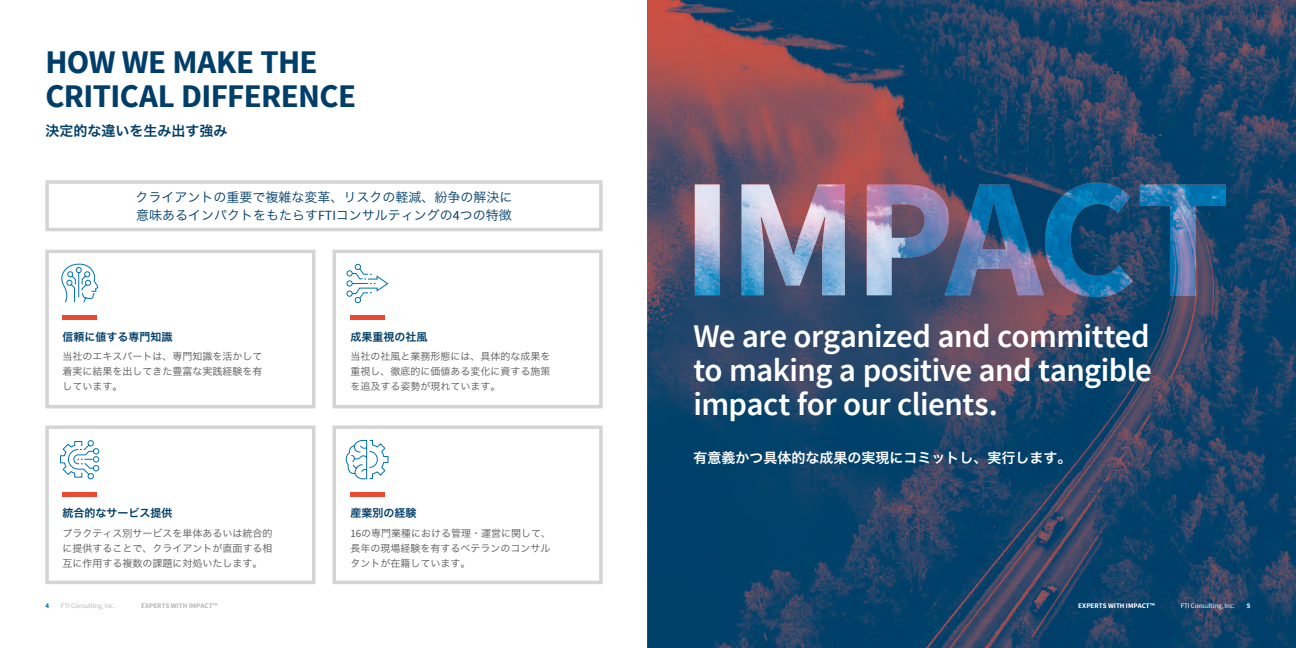
<style>
.page{position:relative;width:1296px;height:648px;background:#fff}
.page>*{position:absolute;margin:0;border:0;box-sizing:border-box;transform-origin:0 0}
.t1{font:600 33px/34px "Source Sans Pro";letter-spacing:-.015em;color:#fff;text-align:justify}
.t2{font:700 33px/34px "Source Sans Pro";letter-spacing:-.02em;color:#003e69}
.t3{font:14px "Hira Kaku Pro W6";color:#fff}
.t4{font:14px "Hira Kaku Pro W6";color:#003e69}
.t5{font:13px/18px "Hira Kaku Pro W3";color:#003e69}
.t6{font:11px "Hira Kaku Pro N W6";color:#003e69}
.t7{font:10px/15px "Hira Kaku Pro N W3";color:#575756;text-align:justify}
.t8{font:700 7px "Source Sans Pro";letter-spacing:.01em;color:#fff}
.t9{font:7px "Source Sans Pro";letter-spacing:-.01em;color:#b7b8b9}
.t10{font:7px "Source Sans Pro";letter-spacing:-.01em;color:#fff}
.t11{font:700 7px "Source Sans Pro";letter-spacing:.01em;color:#b7b8b9}
.t12{font:700 7px "Source Sans Pro";color:#0071b3}
.s1{font-family:"Source Sans Pro";font-size:14px}
.s2{font-family:"Source Sans Pro";font-size:11px}
</style>
<div class="page">
<img style="left:647px;top:0;width:649px;height:648px">
<div style="left:45px;top:250px;width:270px;height:158px;border:4px solid #d3d4d5"></div>
<div style="left:45px;top:425px;width:270px;height:159px;border:4px solid #d3d4d5"></div>
<div style="left:333px;top:250px;width:270px;height:158px;border:4px solid #d3d4d5"></div>
<div style="left:333px;top:425px;width:270px;height:159px;border:4px solid #d3d4d5"></div>
<svg style="left:60px;top:440px;width:39px;height:40px"></svg>
<svg style="left:346px;top:440px;width:43px;height:40px"></svg>
<svg style="left:61px;top:263px;width:38px;height:57px"></svg>
<svg style="left:347px;top:264px;width:42px;height:39px"></svg>
<div style="left:45px;top:180px;width:558px;height:51px;border:4px solid #d3d4d5"></div>
<div style="left:63px;top:315px;width:34px;height:5px;background:#e94a34"></div>
<div style="left:350px;top:315px;width:35px;height:5px;background:#e94a34"></div>
<hr style="left:63px;top:492px;width:34px;height:4px;background:#e94a34">
<hr style="left:350px;top:492px;width:35px;height:4px;background:#e94a34">
<img style="left:695px;top:184px;width:212px;height:111px">
<img style="left:907px;top:182px;width:213px;height:87px">
<img style="left:1119px;top:184px;width:107px;height:27px">
<img style="left:1170px;top:211px;width:25px;height:84px">
<img style="left:1119px;top:266px;width:13px;height:26px">
<img style="left:945px;top:269px;width:175px;height:28px">
<h1 class="t2" style="left:45px;top:46px;width:312px">HOW WE MAKE THE<br>CRITICAL DIFFERENCE</h1>
<h2 class="t4" style="left:45px;top:118px;width:184px">決定的な違いを生み出す強み</h2>
<h3 class="t5" style="left:136px;top:187px;width:378px">クライアントの重要で複雑な変革、リスクの軽減、紛争の解決に意味あるインパクトをもたらす<span class="s1">FTI</span>コンサルティングの<span class="s1">4</span>つの特徴</h3>
<p class="t6" style="left:63px;top:327px;width:111px">信頼に値する専門知識</p>
<p class="t7" style="left:63px;top:348px;width:202px">当社のエキスパートは、専門知識を活かして着実に結果を出してきた豊富な実践経験を有しています。</p>
<p class="t6" style="left:63px;top:503px;width:111px">統合的なサービス提供</p>
<p class="t7" style="left:63px;top:525px;width:212px">プラクティス別サービスを単体あるいは統合的に提供することで、クライアントが直面する相互に作用する複数の課題に対処いたします。</p>
<p class="t6" style="left:350px;top:327px;width:78px">成果重視の社風</p>
<p class="t7" style="left:350px;top:348px;width:201px">当社の社風と業務形態には、具体的な成果を重視し、徹底的に価値ある変化に資する施策を追及する姿勢が現れています。</p>
<p class="t6" style="left:350px;top:503px;width:67px">産業別の経験</p>
<p class="t7" style="left:350px;top:525px;width:202px"><span class="s2">16</span>の専門業種における管理・運営に関して、長年の現場経験を有するベテランのコンサルタントが在籍しています。</p>
<h1 class="t1" style="left:693px;top:320px;width:460px">We are organized and committed to making a positive and tangible impact for our clients.</h1>
<h2 class="t3" style="left:693px;top:445px;width:379px">有意義かつ具体的な成果の実現にコミットし、実行します。</h2>
<p class="t12" style="left:45px;top:601px;width:5px">4</p>
<p class="t9" style="left:61px;top:601px;width:56px">FTI Consulting, Inc.</p>
<p class="t11" style="left:141px;top:601px;width:78px">EXPERTS WITH IMPACT™</p>
<p class="t8" style="left:1078px;top:601px;width:78px">EXPERTS WITH IMPACT™</p>
<p class="t10" style="left:1181px;top:601px;width:56px">FTI Consulting, Inc.</p>
<p class="t8" style="left:1247px;top:601px;width:5px">5</p>
</div>
